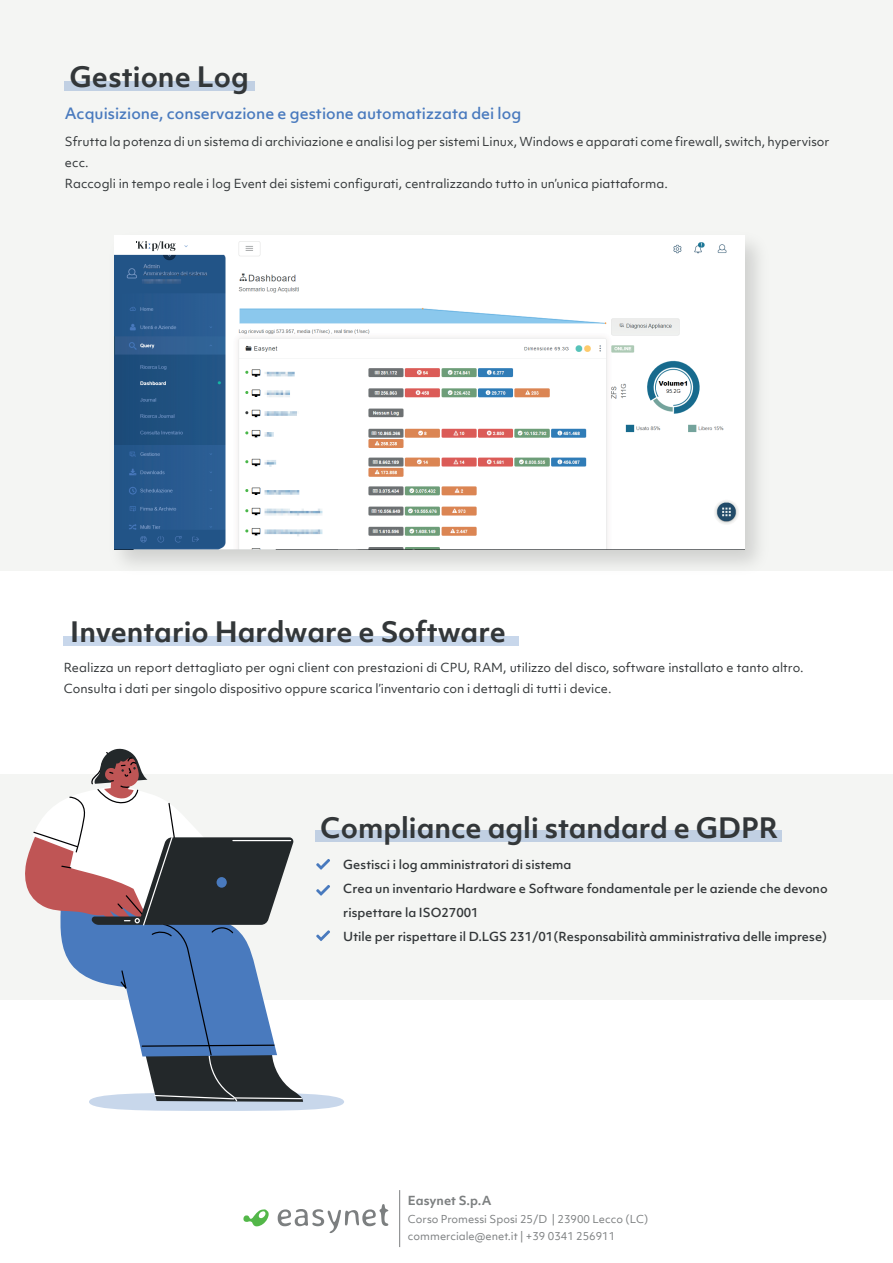
<style>
.page{position:relative;width:893px;height:1263px;background:#fff}
.page>*{position:absolute;margin:0;border:0;box-sizing:border-box;transform-origin:0 0}
.t1{font:700 27px "Objektiv Mk 1";color:#333739}
.t2{font:500 15px "Objektiv Mk 1";color:#497abe}
.t3{font:12px/21px "Objektiv Mk 1";color:#333739}
.t4{font:500 12px/24px "Objektiv Mk 1";color:#333739}
.t5{font:700 12px "Objektiv Mk 1";color:#7c7f80}
.t6{font:10.5px/16.5px "Objektiv Mk 1";color:#7c7f80}
</style>
<div class="page">
<div style="left:0;top:774px;width:893px;height:225px;background:#f4f5f3"></div>
<div style="left:0;top:0;width:893px;height:570px;background:#f4f5f3"></div>
<div style="left:316px;top:831px;width:466px;height:11px;background:#c1d0e3"></div>
<svg style="left:316px;top:859px;width:14px;height:11px"></svg>
<svg style="left:316px;top:885px;width:14px;height:11px"></svg>
<svg style="left:316px;top:930px;width:14px;height:11px"></svg>
<div style="left:89px;top:1093px;width:255px;height:18px;background:#c8d7eb;border-radius:50%"></div>
<svg style="left:24px;top:748px;width:279px;height:354px"></svg>
<div style="left:65px;top:81px;width:190px;height:10px;background:#c1d0e3"></div>
<div style="left:64px;top:636px;width:455px;height:10px;background:#c8d7eb"></div>
<svg style="left:278px;top:1204px;width:110px;height:29px"></svg>
<svg style="left:243px;top:1209px;width:26px;height:18px"></svg>
<img style="left:102px;top:451px;width:675px;height:120px">
<img style="left:114px;top:235px;width:630px;height:314px">
<div style="left:134px;top:239px;width:43px;height:14px;background:#fff"></div>
<svg style="left:136px;top:241px;width:14px;height:8px"></svg>
<svg style="left:150px;top:235px;width:609px;height:216px;fill:#fff"></svg>
<h1 class="t1" style="left:69px;top:58px;width:181px">Gestione Log</h1>
<p class="t2" style="left:65px;top:103px;width:458px">Acquisizione, conservazione e gestione automatizzata dei log</p>
<p class="t3" style="left:65px;top:131px;width:766px">Sfrutta la potenza di un sistema di archiviazione e analisi log per sistemi Linux, Windows e apparati come firewall, switch, hypervisor ecc.<br>Raccogli in tempo reale i log Event dei sistemi configurati, centralizzando tutto in un’unica piattaforma.</p>
<h1 class="t1" style="left:70px;top:613px;width:437px">Inventario Hardware e Software</h1>
<p class="t3" style="left:64px;top:656px;width:741px">Realizza un report dettagliato per ogni client con prestazioni di CPU, RAM, utilizzo del disco, software installato e tanto altro.<br>Consulta i dati per singolo dispositivo oppure scarica l’inventario con i dettagli di tutti i device.</p>
<h1 class="t1" style="left:320px;top:808px;width:460px">Compliance agli standard e GDPR</h1>
<p class="t4" style="left:343px;top:852px;width:486px">Gestisci i log amministratori di sistema<br>Crea un inventario Hardware e Software fondamentale per le aziende che devono rispettare la ISO27001<br>Utile per rispettare il D.LGS 231/01(Responsabilità amministrativa delle imprese)</p>
<p class="t5" style="left:408px;top:1192px;width:85px">Easynet S.p.A</p>
<p class="t6" style="left:408px;top:1211px;width:242px">Corso Promessi Sposi 25/D | 23900 Lecco (LC) commerciale@enet.it | +39 0341 256911</p>
</div>
